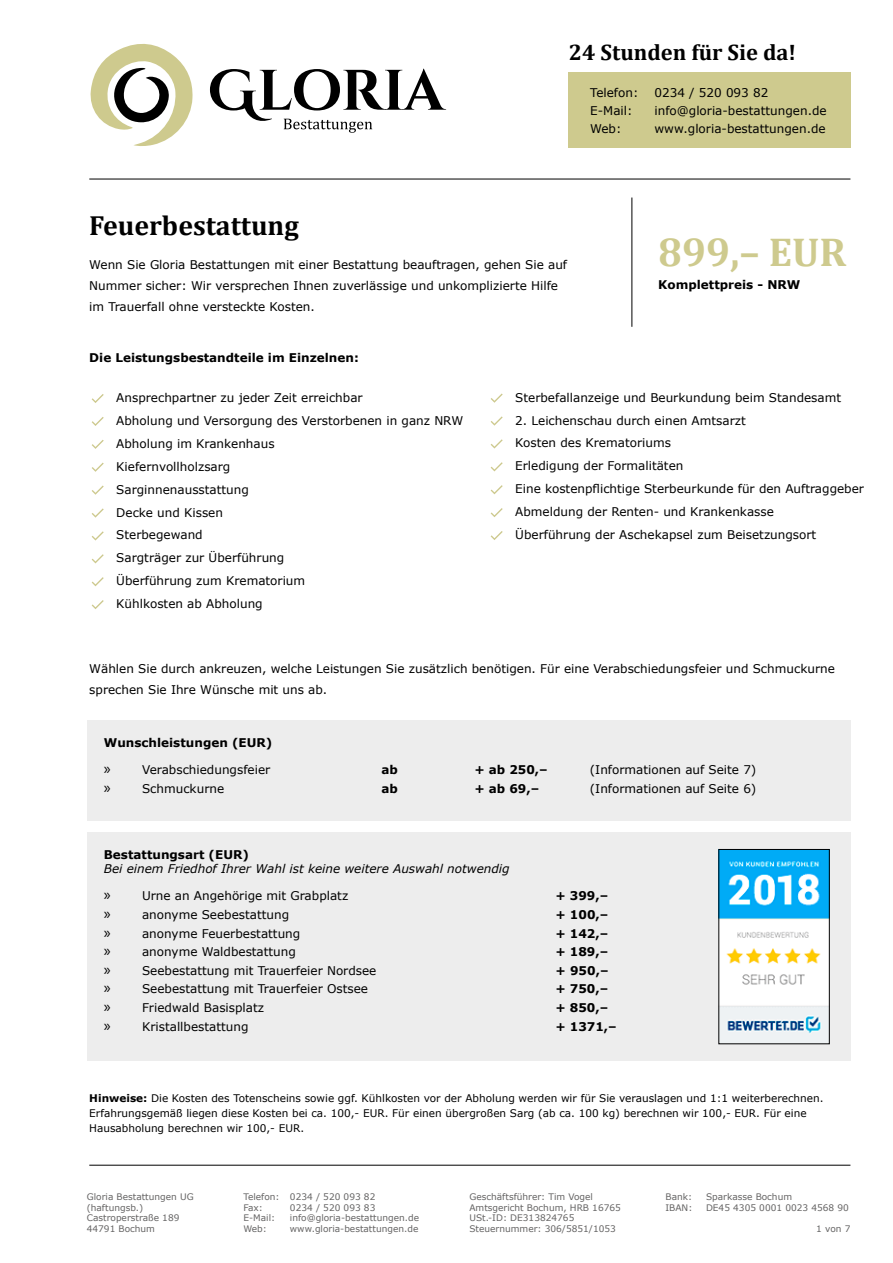
<style>
.page{position:relative;width:893px;height:1263px;background:#fff}
.page>*{position:absolute;margin:0;border:0;box-sizing:border-box;transform-origin:0 0}
.t1{font:700 40.5px "Cambria";color:#ceca8e}
.t2{font:700 27.75px "Cambria";color:#000}
.t3{font:700 22.5px "Cambria";color:#000}
.t4{font:12px/21px "Verdana";color:#000}
.t5{font:700 12px "Verdana";color:#000}
.t6{font:italic 12px/14.4px "Verdana";color:#000}
.t7{font:10.5px/15px "Verdana";color:#000}
.t8{font:9px/10.8px "Verdana";color:#646363}
.s1{font-family:"Myriad Pro";font-size:16.5px}
.s2{font-weight:700;font-style:normal}
.s3{font-weight:700}
</style>
<div class="page">
<hr style="left:89px;top:1165px;width:761px;height:1px;background:#000">
<hr style="left:89px;top:179px;width:761px;height:1px;background:#000">
<svg style="left:210px;top:69px;width:236px;height:64px"></svg>
<svg style="left:90px;top:44px;width:103px;height:102px"></svg>
<div style="left:569px;top:72px;width:281px;height:76px;background:#ceca8e"></div>
<hr style="left:632px;top:198px;width:1px;height:129px;background:#000">
<div style="left:87px;top:721px;width:763px;height:100px;background:#ededed"></div>
<div style="left:87px;top:832px;width:763px;height:229px;background:#ededed"></div>
<img style="left:721px;top:851px;width:106px;height:182px">
<h3 class="t3" style="left:569px;top:36px;width:229px">24 Stunden für Sie da!</h3>
<p class="t4" style="left:590px;top:82px;width:50px">Telefon:</p>
<p class="t4" style="left:654px;top:82px;width:115px">0234 / 520 093 82</p>
<p class="t4" style="left:590px;top:100px;width:44px">E-Mail:</p>
<p class="t4" style="left:654px;top:100px;width:174px">info@gloria-bestattungen.de</p>
<p class="t4" style="left:590px;top:118px;width:33px">Web:</p>
<p class="t4" style="left:654px;top:118px;width:173px">www.gloria-bestattungen.de</p>
<p class="t2" style="left:89px;top:206px;width:211px">Feuerbestattung</p>
<p class="t4" style="left:89px;top:254px;width:479px">Wenn Sie Gloria Bestattungen mit einer Bestattung beauftragen, gehen Sie auf<br>Nummer sicher: Wir versprechen Ihnen zuverlässige und unkomplizierte Hilfe im Trauerfall ohne versteckte Kosten.</p>
<p class="t1" style="left:658px;top:224px;width:190px">899,– EUR</p>
<p class="t5" style="left:658px;top:276px;width:144px">Komplettpreis - NRW</p>
<p class="t5" style="left:89px;top:349px;width:271px">Die Leistungsbestandteile im Einzelnen:</p>
<p class="t4" style="left:116px;top:387px;width:248px">Ansprechpartner zu jeder Zeit erreichbar</p>
<p class="t4" style="left:116px;top:410px;width:349px">Abholung und Versorgung des Verstorbenen in ganz NRW</p>
<p class="t4" style="left:116px;top:433px;width:160px">Abholung im Krankenhaus</p>
<p class="t4" style="left:116px;top:456px;width:116px">Kiefernvollholzsarg</p>
<p class="t4" style="left:116px;top:479px;width:134px">Sarginnenausstattung</p>
<p class="t4" style="left:116px;top:502px;width:108px">Decke und Kissen</p>
<p class="t4" style="left:116px;top:524px;width:88px">Sterbegewand</p>
<p class="t4" style="left:116px;top:547px;width:170px">Sargträger zur Überführung</p>
<p class="t4" style="left:116px;top:570px;width:190px">Überführung zum Krematorium</p>
<p class="t4" style="left:116px;top:593px;width:148px">Kühlkosten ab Abholung</p>
<p class="t4" style="left:515px;top:387px;width:327px">Sterbefallanzeige und Beurkundung beim Standesamt</p>
<p class="t4" style="left:515px;top:410px;width:232px">2. Leichenschau durch einen Amtsarzt</p>
<p class="t4" style="left:515px;top:432px;width:157px">Kosten des Krematoriums</p>
<p class="t4" style="left:515px;top:455px;width:170px">Erledigung der Formalitäten</p>
<p class="t4" style="left:515px;top:478px;width:350px">Eine kostenpflichtige Sterbeurkunde für den Auftraggeber</p>
<p class="t4" style="left:515px;top:501px;width:260px">Abmeldung der Renten- und Krankenkasse</p>
<p class="t4" style="left:515px;top:524px;width:303px">Überführung der Aschekapsel zum Beisetzungsort</p>
<p class="t4" style="left:89px;top:658px;width:747px">Wählen Sie durch ankreuzen, welche Leistungen Sie zusätzlich benötigen. Für eine Verabschiedungsfeier und Schmuckurne sprechen Sie Ihre Wünsche mit uns ab.</p>
<p class="t5" style="left:104px;top:734px;width:170px">Wunschleistungen (EUR)</p>
<p class="t4" style="left:104px;top:759px;width:168px"><span class="s1">»</span> Verabschiedungsfeier</p>
<p class="t5" style="left:381px;top:761px;width:18px">ab</p>
<p class="t5" style="left:474px;top:761px;width:75px">+ ab 250,–</p>
<p class="t4" style="left:590px;top:759px;width:168px">(Informationen auf Seite 7)</p>
<p class="t4" style="left:104px;top:778px;width:122px"><span class="s1">»</span> Schmuckurne</p>
<p class="t5" style="left:381px;top:780px;width:18px">ab</p>
<p class="t5" style="left:474px;top:780px;width:66px">+ ab 69,–</p>
<p class="t4" style="left:590px;top:778px;width:168px">(Informationen auf Seite 6)</p>
<p class="t6" style="left:104px;top:847px;width:407px"><span class="s2">Bestattungsart (EUR)<br></span>Bei einem Friedhof Ihrer Wahl ist keine weitere Auswahl notwendig</p>
<p class="t4" style="left:104px;top:885px;width:246px"><span class="s1">»</span> Urne an Angehörige mit Grabplatz</p>
<p class="t5" style="left:555px;top:887px;width:54px">+ 399,–</p>
<p class="t4" style="left:104px;top:904px;width:187px"><span class="s1">»</span> anonyme Seebestattung</p>
<p class="t5" style="left:555px;top:906px;width:55px">+ 100,–</p>
<p class="t4" style="left:104px;top:922px;width:198px"><span class="s1">»</span> anonyme Feuerbestattung</p>
<p class="t5" style="left:555px;top:925px;width:54px">+ 142,–</p>
<p class="t4" style="left:104px;top:941px;width:194px"><span class="s1">»</span> anonyme Waldbestattung</p>
<p class="t5" style="left:555px;top:943px;width:54px">+ 189,–</p>
<p class="t4" style="left:104px;top:960px;width:274px"><span class="s1">»</span> Seebestattung mit Trauerfeier Nordsee</p>
<p class="t5" style="left:555px;top:962px;width:55px">+ 950,–</p>
<p class="t4" style="left:104px;top:978px;width:266px"><span class="s1">»</span> Seebestattung mit Trauerfeier Ostsee</p>
<p class="t5" style="left:555px;top:980px;width:54px">+ 750,–</p>
<p class="t4" style="left:104px;top:997px;width:162px"><span class="s1">»</span> Friedwald Basisplatz</p>
<p class="t5" style="left:555px;top:999px;width:54px">+ 850,–</p>
<p class="t4" style="left:104px;top:1016px;width:146px"><span class="s1">»</span> Kristallbestattung</p>
<p class="t5" style="left:555px;top:1018px;width:63px">+ 1371,–</p>
<p class="t7" style="left:89px;top:1090px;width:736px"><span class="s3">Hinweise:</span> Die Kosten des Totenscheins sowie ggf. Kühlkosten vor der Abholung werden wir für Sie verauslagen und 1:1 weiterberechnen.<br>Erfahrungsgemäß liegen diese Kosten bei ca. 100,- EUR. Für einen übergroßen Sarg (ab ca. 100 kg) berechnen wir 100,- EUR. Für eine<br>Hausabholung berechnen wir 100,- EUR.</p>
<p class="t8" style="left:87px;top:1191px;width:108px">Gloria Bestattungen UG (haftungsb.)<br>Castroperstraße 189<br>44791 Bochum</p>
<p class="t8" style="left:243px;top:1191px;width:133px">Telefon: 0234 / 520 093 82<br>Fax:</p>
<p class="t8" style="left:290px;top:1202px;width:87px">0234 / 520 093 83</p>
<p class="t8" style="left:243px;top:1212px;width:33px">E-Mail:</p>
<p class="t8" style="left:290px;top:1212px;width:131px">info@gloria-bestattungen.de</p>
<p class="t8" style="left:243px;top:1223px;width:25px">Web:</p>
<p class="t8" style="left:290px;top:1223px;width:130px">www.gloria-bestattungen.de</p>
<p class="t8" style="left:469px;top:1191px;width:153px">Geschäftsführer: Tim Vogel<br>Amtsgericht Bochum, HRB 16765<br>USt.-ID: DE313824765<br>Steuernummer: 306/5851/1053</p>
<p class="t8" style="left:665px;top:1191px;width:28px">Bank:</p>
<p class="t8" style="left:706px;top:1191px;width:88px">Sparkasse Bochum</p>
<p class="t8" style="left:665px;top:1202px;width:28px">IBAN:</p>
<p class="t8" style="left:706px;top:1202px;width:144px">DE45 4305 0001 0023 4568 90</p>
<p class="t8" style="left:816px;top:1223px;width:36px">1 von 7</p>
</div>
